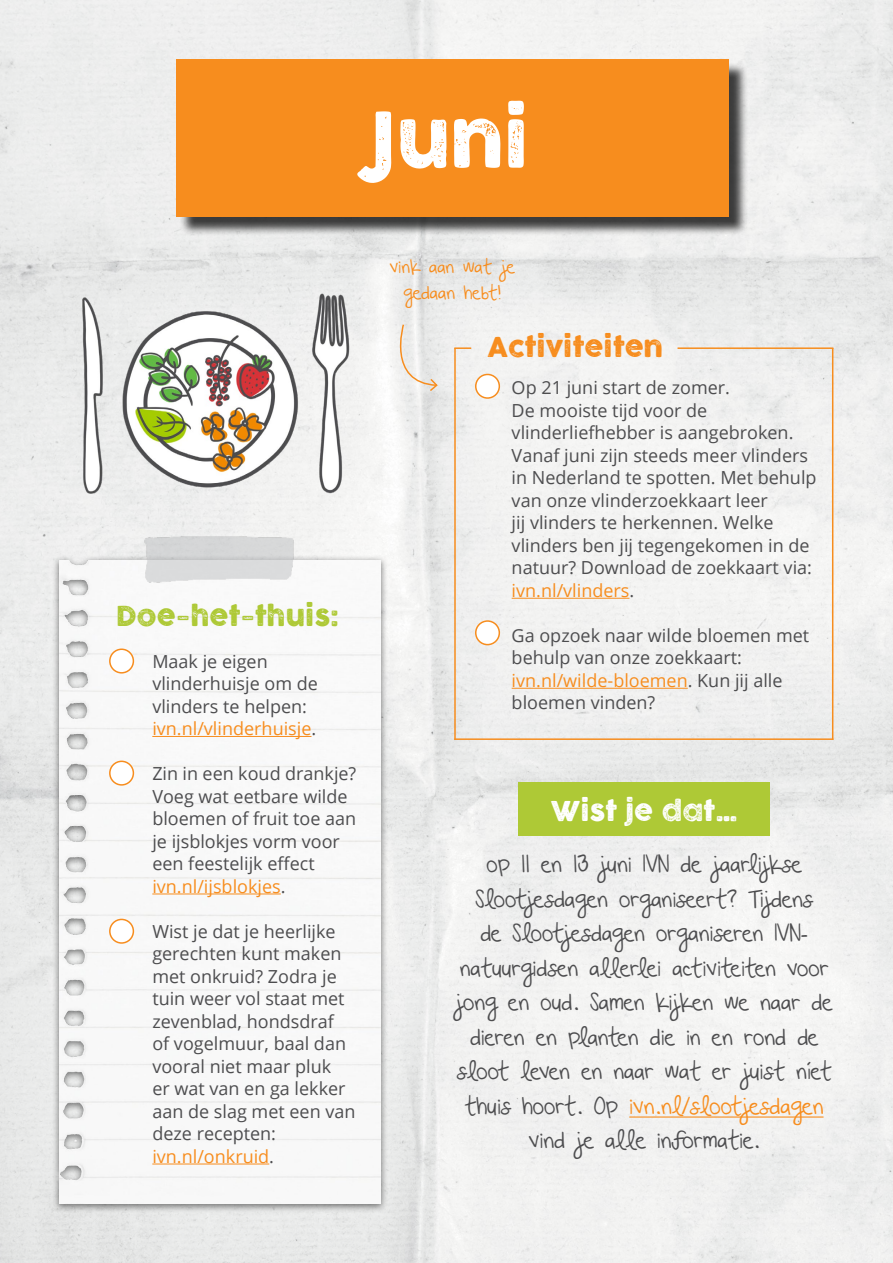
<style>
.page{position:relative;width:893px;height:1263px;background:#fff}
.page>*{position:absolute;margin:0;border:0;box-sizing:border-box;transform-origin:0 0}
.t1{font:75px "COCOGOOSELETTERPRESS";color:#fff}
.t2{font:27px "COCOGOOSELETTERPRESS";color:#aec936}
.t3{font:27px "COCOGOOSELETTERPRESS";color:#f78d1e}
.t4{font:27px "COCOGOOSELETTERPRESS";color:#fff}
.t5{font:22.5px/34.5px "Beautiful Every Time";color:#4d4d4f;text-align:center}
.t6{font:18px/22.5px "Open Sans";color:#4d4d4f}
.t7{font:18px/25.5px "Beautiful Every Time";color:#f78d1e;text-align:center}
.s1{color:#f78d1e}
</style>
<div class="page">
<img style="left:0;top:0;width:893px;height:1263px">
<div style="left:179px;top:62px;width:569px;height:174px;background:#000;opacity:.75"></div>
<div style="left:176px;top:60px;width:553px;height:157px;background:#f78d1e"></div>
<div style="left:518px;top:782px;width:252px;height:54px;background:#aec936"></div>
<div style="left:53px;top:555px;width:335px;height:658px;background:#000;opacity:.51"></div>
<img style="left:60px;top:560px;width:321px;height:643px">
<hr style="left:454px;top:348px;width:2px;height:392px;background:#f78d1e">
<hr style="left:832px;top:348px;width:1px;height:392px;background:#f78d1e">
<hr style="left:454px;top:738px;width:379px;height:2px;background:#f78d1e">
<hr style="left:677px;top:347px;width:156px;height:2px;background:#f78d1e">
<svg style="left:454px;top:347px;width:17px;height:2px"></svg>
<img style="left:51px;top:274px;width:320px;height:243px">
<img style="left:120px;top:520px;width:207px;height:74px">
<hr style="left:512px;top:598px;width:117px;height:1px;background:#f78d1e">
<hr style="left:512px;top:688px;width:176px;height:1px;background:#f78d1e">
<div style="left:476px;top:374px;width:23px;height:24px;background:#fff;border-radius:50%"></div>
<div style="left:475px;top:374px;width:25px;height:25px;border:2px solid #f78d1e;border-radius:50%"></div>
<div style="left:476px;top:621px;width:23px;height:24px;background:#fff;border-radius:50%"></div>
<div style="left:475px;top:620px;width:25px;height:25px;border:2px solid #f78d1e;border-radius:50%"></div>
<hr style="left:629px;top:1116px;width:194px;height:1px;background:#f78d1e">
<hr style="left:152px;top:736px;width:159px;height:1px;background:#f78d1e">
<hr style="left:152px;top:893px;width:129px;height:1px;background:#f78d1e">
<hr style="left:152px;top:1163px;width:117px;height:1px;background:#f78d1e">
<div style="left:110px;top:649px;width:23px;height:24px;background:#fff;border-radius:50%"></div>
<div style="left:109px;top:648px;width:25px;height:25px;border:2px solid #f78d1e;border-radius:50%"></div>
<div style="left:110px;top:761px;width:23px;height:24px;background:#fff;border-radius:50%"></div>
<div style="left:109px;top:760px;width:25px;height:26px;border:2px solid #f78d1e;border-radius:50%"></div>
<div style="left:110px;top:919px;width:23px;height:24px;background:#fff;border-radius:50%"></div>
<div style="left:109px;top:919px;width:25px;height:25px;border:2px solid #f78d1e;border-radius:50%"></div>
<svg style="left:386px;top:323px;width:53px;height:70px"></svg>
<h1 class="t1" style="left:363px;top:98px;width:169px">Juni</h1>
<p class="t7" style="left:390px;top:254px;width:127px">vink aan wat je gedaan hebt!</p>
<h2 class="t2" style="left:116px;top:601px;width:224px">Doe-het-thuis:</h2>
<p class="t6" style="left:152px;top:649px;width:167px">Maak je eigen vlinderhuisje om de vlinders te helpen: <span class="s1">ivn.nl/vlinderhuisje</span>.</p>
<p class="t6" style="left:152px;top:762px;width:206px">Zin in een koud drankje?<br>Voeg wat eetbare wilde bloemen of fruit toe aan je ijsblokjes vorm voor een feestelijk effect <span class="s1">ivn.nl/ijsblokjes</span>.</p>
<p class="t6" style="left:152px;top:919px;width:205px">Wist je dat je heerlijke gerechten kunt maken met onkruid? Zodra je tuin weer vol staat met zevenblad, hondsdraf<br>of vogelmuur, baal dan vooral niet maar pluk<br>er wat van en ga lekker aan de slag met een van deze recepten: <span class="s1">ivn.nl/onkruid</span>.</p>
<h2 class="t3" style="left:487px;top:331px;width:177px">Activiteiten</h2>
<p class="t6" style="left:512px;top:376px;width:306px">Op 21 juni start de zomer.<br>De mooiste tijd voor de vlinderliefhebber is aangebroken.<br>Vanaf juni zijn steeds meer vlinders in Nederland te spotten. Met behulp van onze vlinderzoekkaart leer<br>jij vlinders te herkennen. Welke vlinders ben jij tegengekomen in de natuur? Download de zoekkaart via: <span class="s1">ivn.nl/vlinders</span>.</p>
<p class="t6" style="left:512px;top:624px;width:299px">Ga opzoek naar wilde bloemen met behulp van onze zoekkaart: <span class="s1">ivn.nl/wilde-bloemen</span>. Kun jij alle bloemen vinden?</p>
<h2 class="t4" style="left:551px;top:796px;width:187px">Wist je dat…</h2>
<p class="t5" style="left:456px;top:847px;width:378px">op 11 en 13 juni IVN de jaarlijkse Slootjesdagen organiseert? Tijdens<br>de Slootjesdagen organiseren IVN&shy;natuurgidsen allerlei activiteiten voor jong en oud. Samen kijken we naar de dieren en planten die in en rond de sloot leven en naar wat er juist níet thuis hoort. Op <span class="s1">ivn.nl/slootjesdagen </span>vind je alle informatie.</p>
</div>
